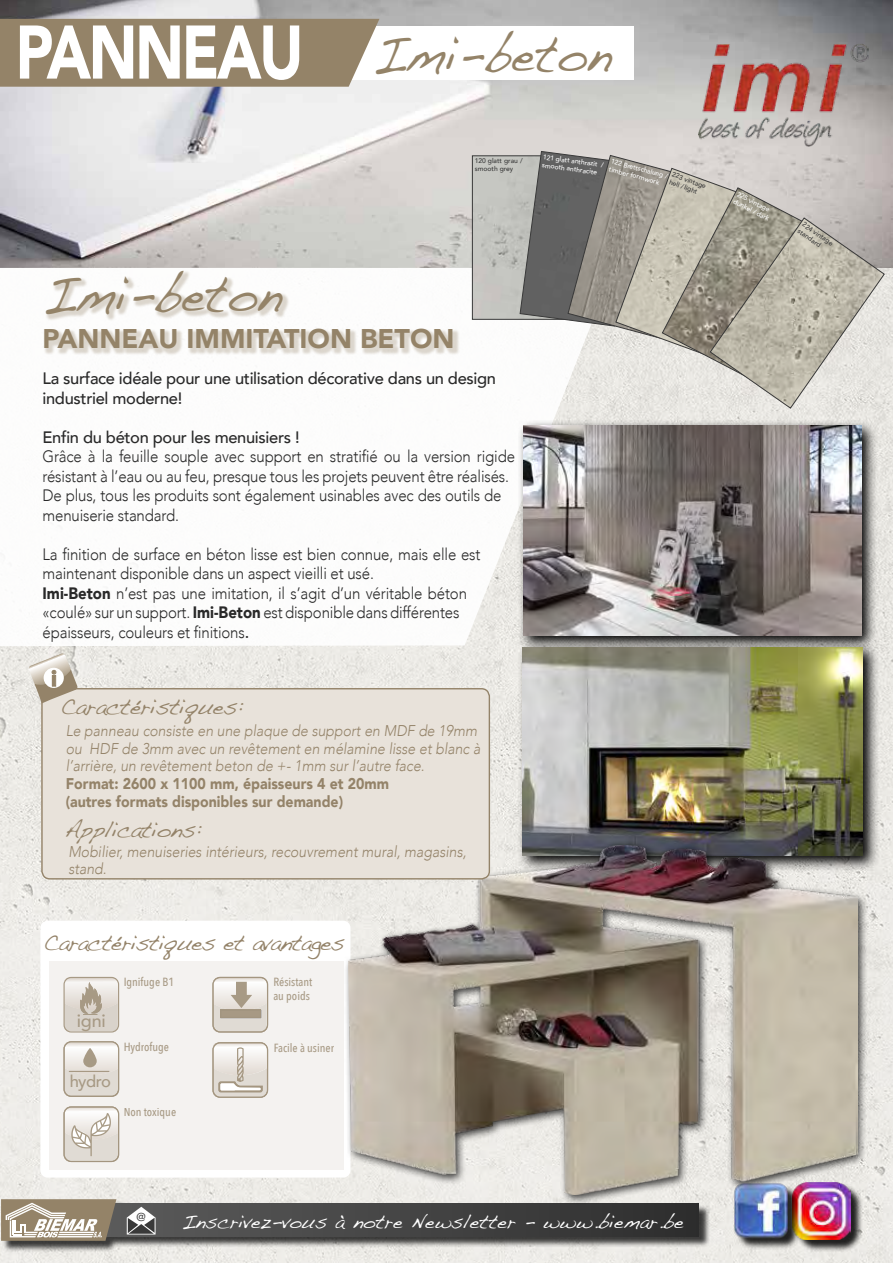
<style>
.page{position:relative;width:893px;height:1263px;background:#fff}
.page>*{position:absolute;margin:0;border:0;box-sizing:border-box;transform-origin:0 0}
.t1{font:52.5px "Handwriting Dakota";color:#948368;scale:.91 1}
.t2{font:900 27px "Avenir";color:#948368}
.t3{font:22.65px "Handwriting Dakota";letter-spacing:-.02em;color:#948369}
.t4{font:22.35px "Handwriting Dakota";letter-spacing:-.03em;color:#948369}
.t5{font:900 21.9px "Avenir";color:#948369}
.t6{font:19.5px "Handwriting Dakota";color:#fff}
.t7{font:500 17.85px "Avenir";color:#a49680}
.t8{font:500 16.65px "Avenir";letter-spacing:-.025em;color:#a49680}
.t9{font:300 16.5px/19.5px "Avenir";letter-spacing:-.01em;color:#292929;scale:.91 1}
.t10{font:500 16.5px/19.5px "Avenir";letter-spacing:-.02em;color:#292929}
.t11{font:italic 300 15.6px/17.7px "Avenir";color:#948369;scale:.91 1}
.t12{font:900 15.6px/17.7px "Avenir";color:#948369;scale:.91 1}
.t13{font:500 11.85px/14.2px "Avenir Next Condensed";color:#a49680}
.t14{font:11.55px "Avenir Next";color:#393939}
.t15{font:500 6.75px/8.1px "Avenir";color:#fff}
.t16{font:500 6.75px/8.1px "Avenir";color:#393939}
.s1{font-family:"Avenir";font-weight:900;font-size:75px;color:#fff}
.s2{font-weight:900}
.s3{font-weight:500}
</style>
<div class="page">
<img style="left:0;top:268px;width:893px;height:995px">
<div style="left:795px;top:1184px;width:68px;height:69px;background:#000;opacity:.86"></div>
<img style="left:800px;top:1205px;width:50px;height:35px">
<div style="left:736px;top:1185px;width:64px;height:65px;background:#000;opacity:.86"></div>
<img style="left:732px;top:1205px;width:58px;height:35px">
<img style="left:0;top:0;width:893px;height:268px">
<div style="left:224px;top:26px;width:410px;height:53px;background:#fff"></div>
<div style="left:0;top:19px;width:379px;height:68px;background:#948368"></div>
<div style="left:2px;top:1200px;width:708px;height:52px;background:#000;opacity:.75"></div>
<svg style="left:119px;top:1203px;width:579px;height:33px;background:#434343"></svg>
<svg style="left:127px;top:1207px;width:29px;height:27px"></svg>
<svg style="left:0;top:268px;width:613px;height:379px"></svg>
<div style="left:40px;top:921px;width:310px;height:256px;background:#fff;border-radius:7px"></div>
<div style="left:49px;top:961px;width:294px;height:209px;background:#f4f2f0"></div>
<svg style="left:65px;top:1043px;width:54px;height:53px"></svg>
<svg style="left:213px;top:978px;width:54px;height:53px"></svg>
<div style="left:221px;top:1009px;width:40px;height:9px;background:#a49680"></div>
<svg style="left:0;top:1107px;width:119px;height:156px"></svg>
<svg style="left:83px;top:1048px;width:14px;height:19px"></svg>
<hr style="left:69px;top:1071px;width:40px;height:1px;background:#a49680">
<svg style="left:64px;top:978px;width:54px;height:53px"></svg>
<svg style="left:214px;top:1043px;width:53px;height:54px"></svg>
<div style="left:63px;top:1106px;width:56px;height:56px;border:1px solid #a49680;border-radius:7px"></div>
<div style="left:63px;top:1041px;width:56px;height:56px;border:1px solid #a49680;border-radius:7px"></div>
<div style="left:63px;top:977px;width:56px;height:55px;border:1px solid #a49680;border-radius:7px"></div>
<div style="left:212px;top:977px;width:56px;height:55px;border:1px solid #a49680;border-radius:7px"></div>
<div style="left:212px;top:1042px;width:56px;height:56px;border:1px solid #a49680;border-radius:7px"></div>
<svg style="left:518px;top:420px;width:360px;height:222px;background:#9d9c99"></svg>
<img style="left:523px;top:425px;width:338px;height:211px">
<svg style="left:517px;top:642px;width:363px;height:230px;background:#a4a3a0"></svg>
<img style="left:523px;top:647px;width:340px;height:194px">
<div style="left:474px;top:157px;width:45px;height:161px;background:#c4c5c0"></div>
<div style="left:472px;top:155px;width:96px;height:165px;border:1px solid #393939"></div>
<svg style="left:519px;top:151px;width:366px;height:258px;background:#b9b5ad"></svg>
<img style="left:698px;top:44px;width:171px;height:103px">
<div style="left:344px;top:841px;width:525px;height:364px;background:#000;opacity:.75"></div>
<img style="left:349px;top:846px;width:509px;height:349px">
<div style="left:42px;top:689px;width:447px;height:190px;background:#e8e2da;border-radius:8px"></div>
<div style="left:41px;top:688px;width:449px;height:191px;border:1px solid #948369;border-radius:8px"></div>
<svg style="left:28px;top:653px;width:50px;height:50px"></svg>
<div style="left:43px;top:270px;width:417px;height:86px;background:#948368;opacity:.32"></div>
<h1 class="t1" style="left:16px;top:22px;width:656px"><span class="s1">PANNEAU</span> Imi-beton</h1>
<p class="t16" style="left:475px;top:156px;width:50px">120 glatt grau / smooth grey</p>
<p class="t15" style="left:544px;top:153px;width:63px;rotate:7deg">121 glatt anthrazit / smooth anthracite</p>
<p class="t15" style="left:612px;top:157px;width:60px;rotate:15deg">122 Brettschalung / timber formwork</p>
<p class="t16" style="left:674px;top:170px;width:37px;rotate:20deg">223 vintage hell / light</p>
<h1 class="t1" style="left:43px;top:262px;width:264px">Imi-beton</h1>
<h2 class="t2" style="left:43px;top:316px;width:413px">PANNEAU IMMITATION BETON</h2>
<p class="t10" style="left:43px;top:368px;width:455px">La surface idéale pour une utilisation décorative dans un design industriel moderne!</p>
<p class="t10" style="left:43px;top:426px;width:259px">Enfin du béton pour les menuisiers !</p>
<p class="t9" style="left:43px;top:447px;width:521px">Grâce à la feuille souple avec support en stratifié ou la version rigide résistant à l’eau ou au feu, presque tous les projets peuvent être réalisés.<br>De plus, tous les produits sont également usinables avec des outils de menuiserie standard.</p>
<p class="t9" style="left:43px;top:544px;width:483px">La finition de surface en béton lisse est bien connue, mais elle est maintenant disponible dans un aspect vieilli et usé.<br><span class="s2">Imi-Beton</span> n’est pas une imitation, il s’agit d’un véritable béton «coulé» sur un support. <span class="s2">Imi-Beton</span> est disponible dans différentes épaisseurs, couleurs et finitions<span class="s3">.</span></p>
<h3 class="t5" style="left:51px;top:660px;width:7px">i</h3>
<h3 class="t3" style="left:60px;top:693px;width:184px">Caractéristiques:</h3>
<p class="t11" style="left:66px;top:722px;width:457px">Le panneau consiste en une plaque de support en MDF de 19mm ou HDF de 3mm avec un revêtement en mélamine lisse et blanc à l’arrière, un revêtement beton de +- 1mm sur l’autre face.</p>
<p class="t12" style="left:66px;top:774px;width:357px">Format: 2600 x 1100 mm, épaisseurs 4 et 20mm (autres formats disponibles sur demande)</p>
<h3 class="t3" style="left:64px;top:816px;width:139px">Applications:</h3>
<p class="t11" style="left:68px;top:843px;width:439px;line-height:17px">Mobilier, menuiseries intérieurs, recouvrement mural, magasins, stand.</p>
<h3 class="t4" style="left:44px;top:929px;width:302px">Caractéristiques et avantages</h3>
<p class="t7" style="left:76px;top:1005px;width:31px">igni</p>
<p class="t8" style="left:69px;top:1067px;width:43px">hydro</p>
<p class="t13" style="left:124px;top:974px;width:52px">Ignifuge B1</p>
<p class="t13" style="left:124px;top:1039px;width:47px">Hydrofuge</p>
<p class="t13" style="left:124px;top:1105px;width:54px">Non toxique</p>
<p class="t13" style="left:273px;top:974px;width:41px">Résistant au poids</p>
<p class="t13" style="left:273px;top:1041px;width:62px">Facile à usiner</p>
<p class="t15" style="left:739px;top:190px;width:41px;rotate:27deg">225 vintage dunkel / dark</p>
<p class="t16" style="left:806px;top:220px;width:37px;rotate:35deg">224 vintage standard</p>
<p class="t14" style="left:137px;top:1207px;width:11px">@</p>
<p class="t6" style="left:182px;top:1210px;width:503px">Inscrivez-vous à notre Newsletter - www.biemar.be</p>
</div>
